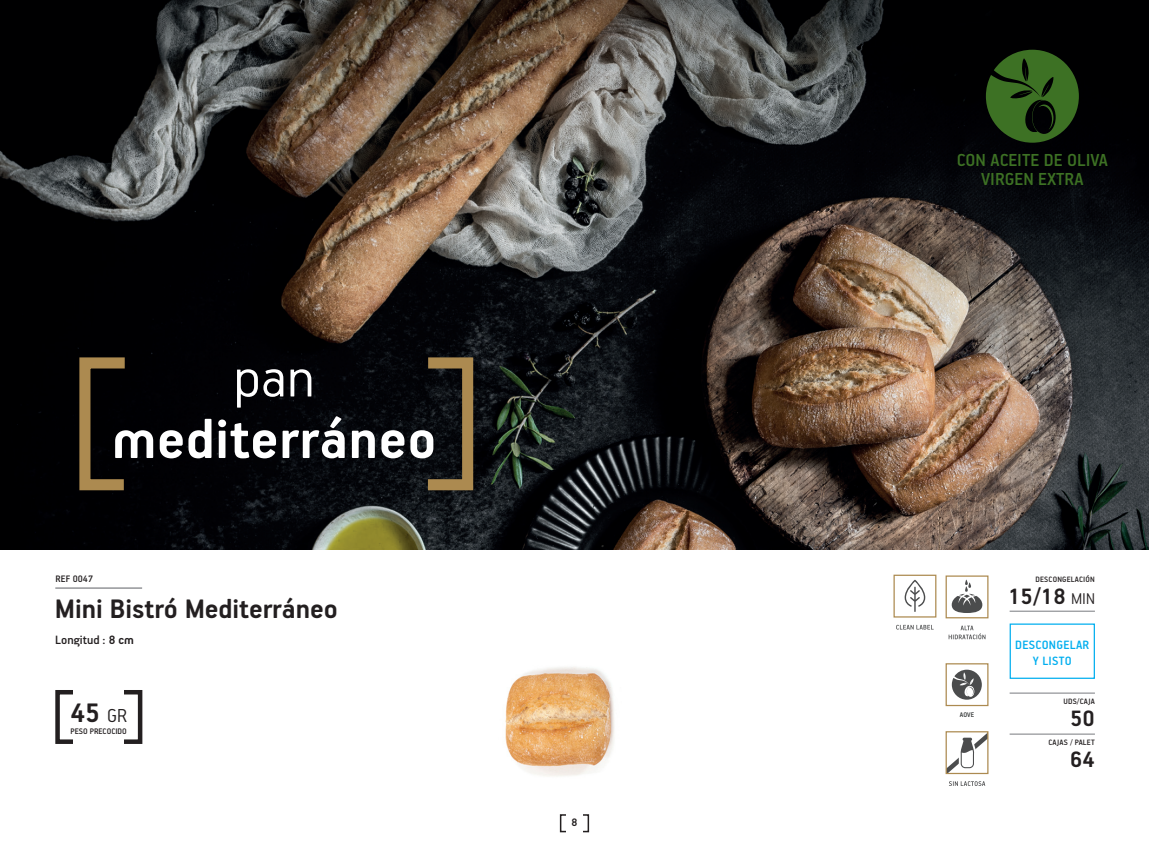
<style>
.page{position:relative;width:1149px;height:851px;background:#fff}
.page>*{position:absolute;margin:0;border:0;box-sizing:border-box;transform-origin:0 0}
.t1{font:700 61.5px "PF Handbook Pro";letter-spacing:.01em;color:#fff}
.t2{font:300 61.5px "PF Handbook Pro";color:#fff}
.t3{font:700 30px "PF Handbook Pro";color:#231f20}
.t4{font:700 24.9px "PF Handbook Pro";color:#231f20}
.t5{font:500 19.5px "PF Handbook Pro";color:#3d7124}
.t6{font:500 13.5px "PF Handbook Pro";letter-spacing:.02em;color:#00aeef}
.t7{font:500 13.5px "PF Handbook Pro";color:#231f20}
.t8{font:700 12.15px "PF Handbook Pro";color:#231f20}
.t9{font:500 10.5px "PF Handbook Pro";color:#231f20}
.t10{font:500 9px "PF Handbook Pro";color:#231f20}
.t11{font:500 8.7px "PF Handbook Pro";letter-spacing:.02em;color:#231f20}
.t12{font:500 7.5px "PF Handbook Pro";color:#343737}
.s1{font-weight:700}
.s2{font-weight:300;font-size:21px}
.s3{font-weight:300;font-size:17.4px}
</style>
<div class="page">
<div style="left:559px;top:814px;width:30px;height:18px;border:2px solid #231f20"></div>
<div style="left:566px;top:813px;width:16px;height:19px;background:#fff"></div>
<img style="left:0;top:0;width:1148px;height:549px">
<svg style="left:985px;top:50px;width:93px;height:93px;background:#274818"></svg>
<svg style="left:74px;top:352px;width:62px;height:143px;background:#2a2215"></svg>
<div style="left:422px;top:357px;width:51px;height:133px;border:11px solid #ac8a50"></div>
<div style="left:55px;top:690px;width:87px;height:53px;border:4px solid #231f20"></div>
<div style="left:74px;top:688px;width:50px;height:57px;background:#fff"></div>
<hr style="left:55px;top:587px;width:87px;height:1px;background:#939598">
<hr style="left:1009px;top:610px;width:85px;height:1px;background:#939598">
<hr style="left:1009px;top:692px;width:85px;height:1px;background:#939598">
<hr style="left:1009px;top:733px;width:85px;height:1px;background:#939598">
<img style="left:505px;top:667px;width:109px;height:109px">
<div style="left:945px;top:731px;width:43px;height:43px;border:1px solid #ac8a50"></div>
<svg style="left:949px;top:781px;width:35px;height:4px"></svg>
<svg style="left:945px;top:732px;width:42px;height:41px"></svg>
<svg style="left:948px;top:625px;width:37px;height:14px"></svg>
<div style="left:945px;top:575px;width:43px;height:43px;border:1px solid #ac8a50"></div>
<svg style="left:951px;top:579px;width:31px;height:34px"></svg>
<div style="left:945px;top:663px;width:43px;height:43px;border:1px solid #ac8a50"></div>
<svg style="left:951px;top:669px;width:30px;height:30px"></svg>
<svg style="left:896px;top:624px;width:37px;height:5px"></svg>
<div style="left:893px;top:574px;width:43px;height:43px;border:1px solid #ac8a50"></div>
<svg style="left:904px;top:579px;width:21px;height:33px"></svg>
<p class="t2" style="left:233px;top:340px;width:82px">pan</p>
<p class="t1" style="left:112px;top:402px;width:326px">mediterráneo</p>
<p class="t9" style="left:55px;top:572px;width:39px">REF 0047</p>
<p class="t3" style="left:55px;top:590px;width:284px">Mini Bistró Mediterráneo</p>
<p class="t7" style="left:55px;top:631px;width:80px">Longitud : <span class="s1">8 cm</span></p>
<p class="t3" style="left:70px;top:694px;width:58px">45 <span class="s2">GR</span></p>
<p class="t10" style="left:71px;top:725px;width:58px">PESO PRECOCIDO</p>
<h3 class="t8" style="left:571px;top:815px;width:8px">8</h3>
<p class="t5" style="left:956px;top:147px;width:153px">CON ACEITE DE OLIVA</p>
<p class="t5" style="left:980px;top:167px;width:104px">VIRGEN EXTRA</p>
<p class="t11" style="left:1035px;top:573px;width:61px">DESCONGELACIÓN</p>
<p class="t4" style="left:1007px;top:581px;width:88px">15/18 <span class="s3">MIN</span></p>
<p class="t12" style="left:959px;top:710px;width:16px">AOVE</p>
<p class="t6" style="left:1014px;top:636px;width:76px">DESCONGELAR</p>
<p class="t6" style="left:1032px;top:652px;width:40px">Y LISTO</p>
<p class="t11" style="left:1063px;top:695px;width:33px">UDS/CAJA</p>
<p class="t4" style="left:1069px;top:703px;width:26px">50</p>
<p class="t11" style="left:1048px;top:736px;width:48px">CAJAS / PALET</p>
<p class="t4" style="left:1069px;top:744px;width:26px">64</p>
</div>
